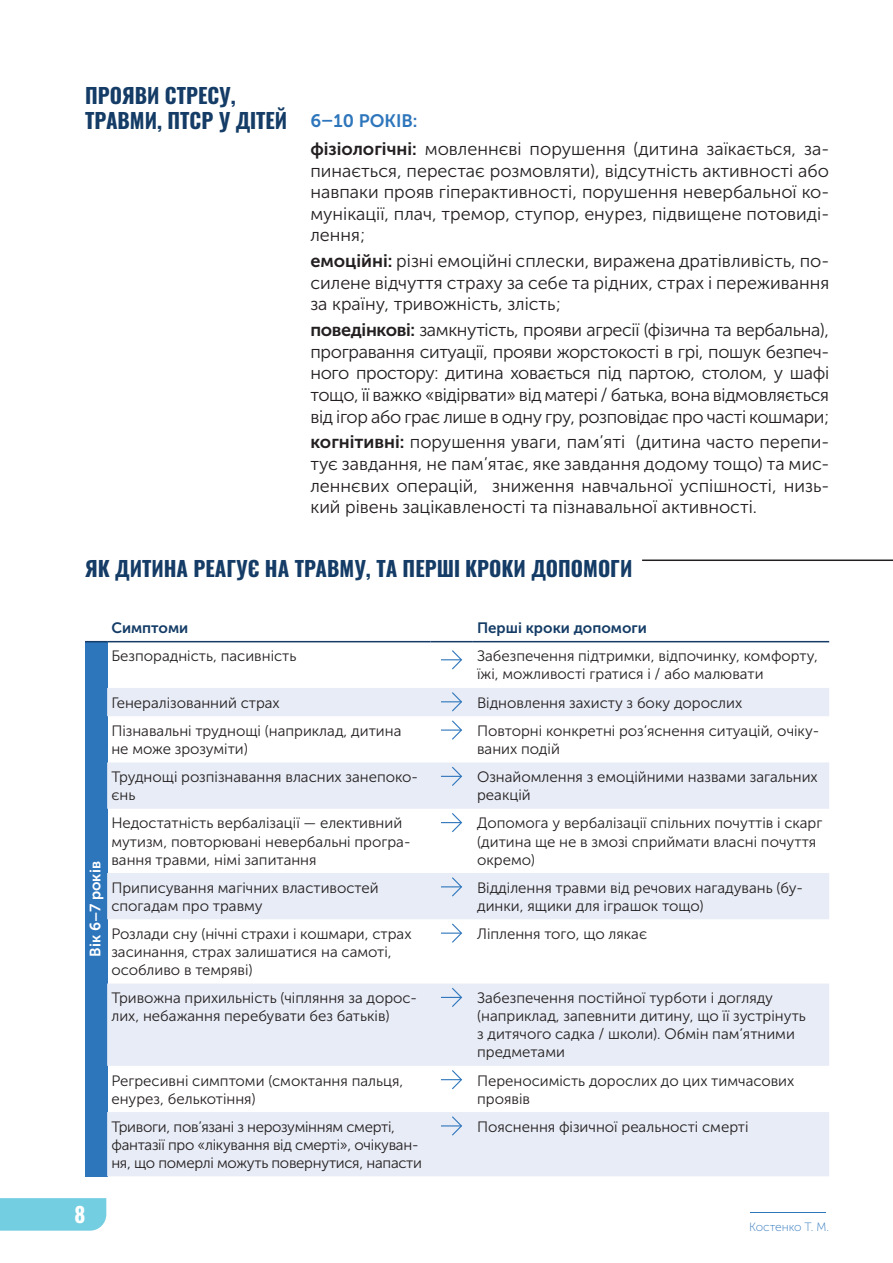
<style>
.page{position:relative;width:893px;height:1263px;background:#fff}
.page>*{position:absolute;margin:0;border:0;box-sizing:border-box;transform-origin:0 0}
.Header-2{font:700 21px/25.2px "Oswald";color:#143c66}
.t1{font:700 21px "Oswald";color:#fff}
.Text{font:18px/21.6px "Museo Sans Cyrl 300";color:#231f20;text-align:justify}
.Text-2{font:18px "Museo Sans Cyrl 700";color:#2e76bc}
.t2{font:15px/18px "Museo Sans Cyrl 300";color:#231f20}
.t3{font:15px/18px "Museo Sans Cyrl 300";letter-spacing:-.02em;color:#231f20}
.t4{font:15px "Museo Sans Cyrl 700";color:#143c66}
.t5{font:15px "Museo Sans Cyrl 700";color:#fff}
.t6{font:12px "Museo Sans Cyrl 100";color:#2e76bc}
.s1{font-family:"Museo Sans Cyrl 700"}
</style>
<div class="page">
<div style="left:85px;top:642px;width:22px;height:534px;background:#2e76bc"></div>
<svg style="left:107px;top:688px;width:722px;height:488px;fill:#e8ecf6"></svg>
<svg style="left:85px;top:641px;width:22px;height:1px"></svg>
<hr style="left:107px;top:641px;width:323px;height:1px;background:#143c66">
<hr style="left:430px;top:641px;width:43px;height:1px;background:#143c66">
<hr style="left:473px;top:641px;width:356px;height:1px;background:#143c66">
<svg style="left:441px;top:650px;width:22px;height:20px"></svg>
<svg style="left:441px;top:691px;width:22px;height:22px"></svg>
<hr style="left:441px;top:729px;width:20px;height:2px;background:#2e76bc">
<svg style="left:451px;top:719px;width:12px;height:22px"></svg>
<svg style="left:441px;top:765px;width:22px;height:22px"></svg>
<svg style="left:441px;top:812px;width:22px;height:21px"></svg>
<svg style="left:441px;top:876px;width:22px;height:22px"></svg>
<hr style="left:441px;top:932px;width:20px;height:2px;background:#2e76bc">
<svg style="left:451px;top:922px;width:12px;height:22px"></svg>
<svg style="left:441px;top:986px;width:22px;height:22px"></svg>
<svg style="left:441px;top:1069px;width:22px;height:21px"></svg>
<svg style="left:441px;top:1115px;width:22px;height:22px"></svg>
<hr style="left:642px;top:559px;width:251px;height:2px;background:#231f20">
<svg style="left:0;top:1198px;width:106px;height:33px;background:#76cfe0"></svg>
<hr style="left:750px;top:1212px;width:76px;height:1px;background:#2e76bc">
<p class="Header-2" style="left:85px;top:81px;width:204px">ПРОЯВИ СТРЕСУ,<br>ТРАВМИ, ПТСР У ДІТЕЙ</p>
<p class="Text-2" style="left:310px;top:111px;width:109px">6–10 РОКІВ:</p>
<p class="Text" style="left:310px;top:138px;width:520px"><span class="s1">фізіологічні:</span> мовленнєві порушення (дитина заїкається, за&shy;пинається, перестає розмовляти), відсутність активності або навпаки прояв гіперактивності, порушення невербальної ко&shy;мунікації, плач, тремор, ступор, енурез, підвищене потовиді&shy;лення;</p>
<p class="Text" style="left:310px;top:250px;width:520px"><span class="s1">емоційні:</span> різні емоційні сплески, виражена дратівливість, по&shy;силене відчуття страху за себе та рідних, страх і переживання за країну, тривожність, злість;</p>
<p class="Text" style="left:310px;top:319px;width:520px"><span class="s1">поведінкові:</span> замкнутість, прояви агресії (фізична та вербальна), програвання ситуації, прояви жорстокості в грі, пошук безпеч&shy;ного простору: дитина ховається під партою, столом, у шафі тощо, її важко «відірвати» від матері / батька, вона відмовляється від ігор або грає лише в одну гру, розповідає про часті кошмари;</p>
<p class="Text" style="left:310px;top:432px;width:520px"><span class="s1">когнітивні:</span> порушення уваги, пам’яті (дитина часто перепи&shy;тує завдання, не пам’ятає, яке завдання додому тощо) та мис&shy;леннєвих операцій, зниження навчальної успішності, низь&shy;кий рівень зацікавленості та пізнавальної активності.</p>
<p class="Header-2" style="left:85px;top:554px;width:549px">ЯК ДИТИНА РЕАГУЄ НА ТРАВМУ, ТА ПЕРШІ КРОКИ ДОПОМОГИ</p>
<p class="t5" style="left:87px;top:957px;width:97px;rotate:-90deg">Вік 6–7 років</p>
<p class="t4" style="left:111px;top:620px;width:78px">Симптоми</p>
<p class="t4" style="left:477px;top:620px;width:171px">Перші кроки допомоги</p>
<p class="t2" style="left:111px;top:647px;width:187px">Безпорадність, пасивність</p>
<p class="t2" style="left:477px;top:647px;width:342px">Забезпечення підтримки, відпочинку, комфорту, їжі, можливості гратися і / або малювати</p>
<p class="t2" style="left:111px;top:694px;width:170px">Генералізованний страх</p>
<p class="t2" style="left:477px;top:694px;width:267px">Відновлення захисту з боку дорослих</p>
<p class="t2" style="left:111px;top:722px;width:292px">Пізнавальні труднощі (наприклад, дитина не може зрозуміти)</p>
<p class="t2" style="left:477px;top:722px;width:344px">Повторні конкретні роз’яснення ситуацій, очіку&shy;ваних подій</p>
<p class="t2" style="left:111px;top:768px;width:308px">Труднощі розпізнавання власних занепоко&shy;єнь</p>
<p class="t2" style="left:477px;top:768px;width:342px">Ознайомлення з емоційними назвами загальних реакцій</p>
<p class="t2" style="left:111px;top:814px;width:301px">Недостатність вербалізації — елективний мутизм, повторювані невербальні програ&shy;вання травми, німі запитання</p>
<p class="t2" style="left:477px;top:814px;width:347px">Допомога у вербалізації спільних почуттів і скарг (дитина ще не в змозі сприймати власні почуття окремо)</p>
<p class="t2" style="left:111px;top:879px;width:269px">Приписування магічних властивостей спогадам про травму</p>
<p class="t2" style="left:477px;top:879px;width:327px">Відділення травми від речових нагадувань (бу&shy;динки, ящики для іграшок тощо)</p>
<p class="t2" style="left:111px;top:925px;width:302px">Розлади сну (нічні страхи і кошмари, страх засинання, страх залишатися на самоті, особливо в темряві)</p>
<p class="t2" style="left:477px;top:925px;width:172px">Ліплення того, що лякає</p>
<p class="t2" style="left:111px;top:989px;width:307px">Тривожна прихильність (чіпляння за дорос&shy;лих, небажання перебувати без батьків)</p>
<p class="t2" style="left:477px;top:989px;width:330px">Забезпечення постійної турботи і догляду (наприклад, запевнити дитину, що її зустрінуть з дитячого садка / школи). Обмін пам’ятними предметами</p>
<p class="t2" style="left:111px;top:1071px;width:294px">Регресивні симптоми (смоктання пальця, енурез, белькотіння)</p>
<p class="t2" style="left:477px;top:1071px;width:319px">Переносимість дорослих до цих тимчасових проявів</p>
<p class="t3" style="left:111px;top:1118px;width:312px">Тривоги, пов’язані з нерозумінням смерті, фантазії про «лікування від смерті», очікуван&shy;ня, що померлі можуть повернутися, напасти</p>
<p class="t2" style="left:477px;top:1118px;width:273px">Пояснення фізичної реальності смерті</p>
<h1 class="t1" style="left:74px;top:1196px;width:12px">8</h1>
<p class="t6" style="left:749px;top:1220px;width:81px">Костенко Т. М.</p>
</div>
